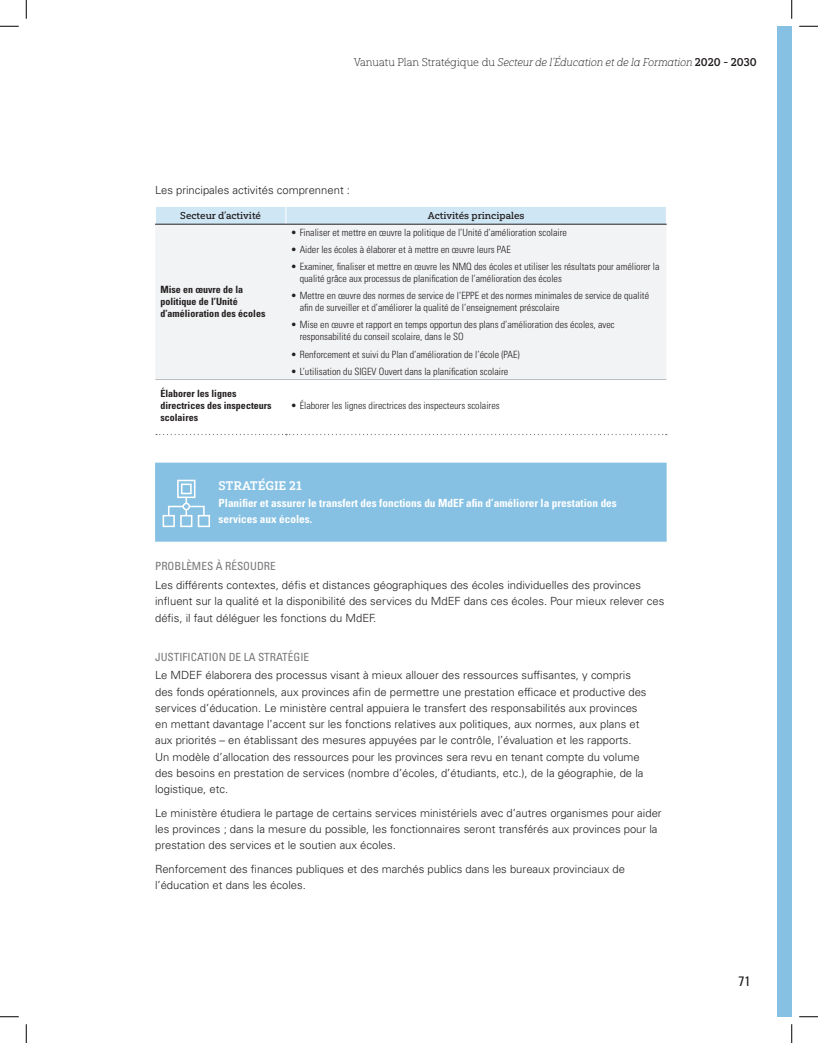
<style>
.page{position:relative;width:818px;height:1043px;background:#fff}
.page>*{position:absolute;margin:0;border:0;box-sizing:border-box;transform-origin:0 0}
.t1{font:condensed 13.75px "Univers LT Std";color:#231f20}
.Strategy{font:12.5px "Yorkten Slab Nor Bol";color:#fff}
.Body{font:300 11.25px/16.2px "Univers LT Std";color:#231f20}
.Strategy-2{font:700 condensed 11.25px/16.2px "Univers LT Std";color:#fff}
.t2{font:11.25px "Yorkten Slab Nor Thi It";color:#231f20}
.Heading_5{font:condensed 11.25px "Univers LT Std";color:#77777a}
.t3{font:300 condensed 10px/12px "Univers LT Std";color:#231f20}
.Table_Highlight{font:700 condensed 10px/12px "Univers LT Std";color:#231f20}
.Table_Header{font:10px "Yorkten Slab Nor Med";color:#231f20}
.s1{font-family:"Yorkten Slab Nor Thi"}
.s2{font-family:"Yorkten Slab Nor Dem"}
</style>
<div class="page">
<div style="left:776px;top:26px;width:15px;height:990px;background:#86c1e3"></div>
<div style="left:156px;top:225px;width:510px;height:154px;background:#f2f3f4"></div>
<div style="left:155px;top:207px;width:512px;height:17px;background:#cfe6f4"></div>
<hr style="left:155px;top:224px;width:131px;height:1px;background:#231f20">
<hr style="left:286px;top:224px;width:380px;height:1px;background:#231f20">
<svg style="left:155px;top:379px;width:511px;height:56px"></svg>
<div style="left:155px;top:462px;width:511px;height:79px;background:#86c1e3"></div>
<svg style="left:162px;top:479px;width:48px;height:48px;background:#9ecde8"></svg>
<svg style="left:0;top:25px;width:19px;height:2px"></svg>
<svg style="left:799px;top:25px;width:19px;height:2px"></svg>
<svg style="left:0;top:1016px;width:19px;height:1px"></svg>
<svg style="left:799px;top:1016px;width:19px;height:1px"></svg>
<svg style="left:25px;top:0;width:2px;height:19px"></svg>
<svg style="left:25px;top:1024px;width:2px;height:18px"></svg>
<svg style="left:791px;top:0;width:1px;height:19px"></svg>
<svg style="left:791px;top:1024px;width:1px;height:18px"></svg>
<p class="t2" style="left:353px;top:56px;width:404px"><span class="s1">Vanuatu Plan Stratégique du</span> Secteur de l’Éducation et de la Formation <span class="s2">2020 - 2030</span></p>
<p class="Body" style="left:155px;top:182px;width:196px">Les principales activités comprennent :</p>
<p class="Table_Header" style="left:180px;top:210px;width:82px">Secteur d’activité</p>
<p class="Table_Header" style="left:427px;top:210px;width:98px">Activités principales</p>
<p class="Table_Highlight" style="left:160px;top:284px;width:106px">Mise en œuvre de la politique de l’Unité d’amélioration des écoles</p>
<p class="Table_Highlight" style="left:160px;top:387px;width:113px">Élaborer les lignes directrices des inspecteurs scolaires</p>
<p class="t3" style="left:291px;top:227px;width:277px">• Finaliser et mettre en œuvre la politique de l’Unité d’amélioration scolaire</p>
<p class="t3" style="left:291px;top:244px;width:221px">• Aider les écoles à élaborer et à mettre en œuvre leurs PAE</p>
<p class="t3" style="left:300px;top:261px;width:361px;text-indent:-9px">• Examiner, finaliser et mettre en œuvre les NMQ des écoles et utiliser les résultats pour améliorer la qualité grâce aux processus de planification de l’amélioration des écoles</p>
<p class="t3" style="left:300px;top:290px;width:351px;text-indent:-9px">• Mettre en œuvre des normes de service de l’EPPE et des normes minimales de service de qualité afin de surveiller et d’améliorer la qualité de l’enseignement préscolaire</p>
<p class="t3" style="left:300px;top:319px;width:316px;text-indent:-9px">• Mise en œuvre et rapport en temps opportun des plans d’amélioration des écoles, avec responsabilité du conseil scolaire, dans le SO</p>
<p class="t3" style="left:291px;top:348px;width:230px">• Renforcement et suivi du Plan d’amélioration de l’école (PAE)</p>
<p class="t3" style="left:291px;top:365px;width:219px">• L’utilisation du SIGEV Ouvert dans la planification scolaire</p>
<p class="t3" style="left:291px;top:399px;width:210px">• Élaborer les lignes directrices des inspecteurs scolaires</p>
<p class="Strategy" style="left:219px;top:478px;width:85px">STRATÉGIE 21</p>
<p class="Strategy-2" style="left:219px;top:494px;width:400px">Planifier et assurer le transfert des fonctions du MdEF afin d’améliorer la prestation des services aux écoles.</p>
<p class="Heading_5" style="left:155px;top:559px;width:122px">PROBLÈMES À RÉSOUDRE</p>
<p class="Body" style="left:155px;top:577px;width:510px">Les différents contextes, défis et distances géographiques des écoles individuelles des provinces influent sur la qualité et la disponibilité des services du MdEF dans ces écoles. Pour mieux relever ces défis, il faut déléguer les fonctions du MdEF.</p>
<p class="Heading_5" style="left:155px;top:649px;width:155px">JUSTIFICATION DE LA STRATÉGIE</p>
<p class="Body" style="left:155px;top:667px;width:493px">Le MDEF élaborera des processus visant à mieux allouer des ressources suffisantes, y compris des fonds opérationnels, aux provinces afin de permettre une prestation efficace et productive des services d’éducation. Le ministère central appuiera le transfert des responsabilités aux provinces en mettant davantage l’accent sur les fonctions relatives aux politiques, aux normes, aux plans et aux priorités – en établissant des mesures appuyées par le contrôle, l’évaluation et les rapports.<br>Un modèle d’allocation des ressources pour les provinces sera revu en tenant compte du volume des besoins en prestation de services (nombre d’écoles, d’étudiants, etc.), de la géographie, de la logistique, etc.</p>
<p class="Body" style="left:155px;top:804px;width:508px">Le ministère étudiera le partage de certains services ministériels avec d’autres organismes pour aider les provinces ; dans la mesure du possible, les fonctionnaires seront transférés aux provinces pour la prestation des services et le soutien aux écoles.</p>
<p class="Body" style="left:155px;top:861px;width:471px">Renforcement des finances publiques et des marchés publics dans les bureaux provinciaux de l’éducation et dans les écoles.</p>
<p class="t1" style="left:738px;top:972px;width:14px">71</p>
</div>
